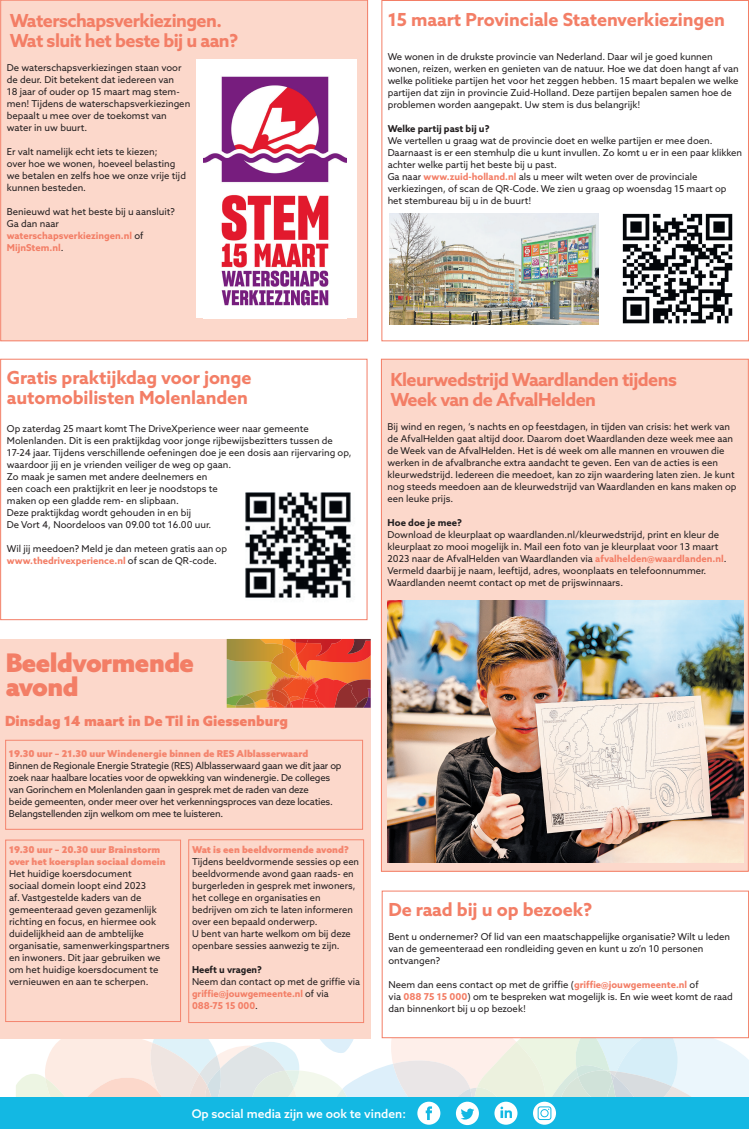
<style>
.page{position:relative;width:749px;height:1129px;background:#fff}
.page>*{position:absolute;margin:0;border:0;box-sizing:border-box;transform-origin:0 0}
.t1{font:900 25.6px/24px "Azo Sans";letter-spacing:-.02em;color:#f37e66}
.t2{font:700 18px/20px "Azo Sans";letter-spacing:-.005em;color:#f37e66}
.t3{font:700 18px/20px "Azo Sans";letter-spacing:-.025em;color:#f37e66}
.t4{font:900 14px "Azo Sans";color:#f37e66}
.t5{font:500 12px "Azo Sans";color:#fff}
.t6{font:9.5px/12px "Azo Sans";color:#231f20}
.t7{font:9.5px/12px "Azo Sans";letter-spacing:-.02em;color:#231f20}
.t8{font:900 9.5px/12px "Azo Sans";color:#f4856e}
.t9{font:700 9.5px "Azo Sans";color:#231f20}
.s1{font-weight:700;color:#f37e66}
</style>
<div class="page">
<div style="left:0;top:639px;width:370px;height:398px;background:#fcd8cb"></div>
<img style="left:347px;top:679px;width:23px;height:9px">
<img style="left:326px;top:677px;width:21px;height:30px">
<img style="left:334px;top:683px;width:23px;height:24px">
<svg style="left:355px;top:688px;width:16px;height:19px"></svg>
<img style="left:326px;top:639px;width:44px;height:32px">
<img style="left:326px;top:639px;width:15px;height:17px">
<img style="left:347px;top:639px;width:23px;height:14px">
<svg style="left:227px;top:639px;width:99px;height:69px;background:#cf823e"></svg>
<div style="left:5px;top:739px;width:358px;height:90px;border:1px solid #f4856e"></div>
<div style="left:5px;top:839px;width:176px;height:182px;border:1px solid #f4856e"></div>
<div style="left:188px;top:839px;width:176px;height:183px;border:1px solid #f4856e"></div>
<div style="left:0;top:1097px;width:748px;height:31px;background:#13b8e3"></div>
<svg style="left:16px;top:957px;width:732px;height:167px"></svg>
<svg style="left:541px;top:1109px;width:6px;height:7px"></svg>
<div style="left:381px;top:359px;width:367px;height:512px;background:#fcd8cb"></div>
<img style="left:387px;top:600px;width:356px;height:262px">
<div style="left:1px;top:0;width:366px;height:341px;background:#fcd8cb"></div>
<div style="left:0;top:0;width:368px;height:341px;border:1px solid #f37e66"></div>
<div style="left:196px;top:60px;width:160px;height:258px;background:#fff"></div>
<img style="left:203px;top:76px;width:144px;height:230px">
<div style="left:381px;top:0;width:367px;height:341px;border:1px solid #f37e66"></div>
<img style="left:389px;top:214px;width:209px;height:110px">
<img style="left:622px;top:213px;width:111px;height:111px">
<div style="left:0;top:358px;width:367px;height:262px;border:1px solid #f37e66"></div>
<img style="left:245px;top:492px;width:106px;height:106px">
<div style="left:382px;top:890px;width:366px;height:147px;background:#fff"></div>
<h2 class="t3" style="left:10px;top:10px;width:230px">Waterschapsverkiezingen.<br>Wat sluit het beste bij u aan?</h2>
<p class="t6" style="left:7px;top:61px;width:185px">De waterschapsverkiezingen staan voor de deur. Dit betekent dat iedereen van<br>18 jaar of ouder op 15 maart mag stem&shy;men! Tijdens de waterschapsverkiezingen bepaalt u mee over de toekomst van water in uw buurt.</p>
<p class="t6" style="left:7px;top:145px;width:180px">Er valt namelijk echt iets te kiezen;<br>over hoe we wonen, hoeveel belasting we betalen en zelfs hoe we onze vrije tijd kunnen besteden.</p>
<p class="t6" style="left:7px;top:205px;width:169px">Benieuwd wat het beste bij u aansluit?<br>Ga dan naar <span class="s1">waterschapsverkiezingen.nl</span> of<br><span class="s1">MijnStem.nl</span>.</p>
<h2 class="t2" style="left:387px;top:9px;width:339px">15 maart Provinciale Statenverkiezingen</h2>
<p class="t6" style="left:387px;top:50px;width:352px">We wonen in de drukste provincie van Nederland. Daar wil je goed kunnen wonen, reizen, werken en genieten van de natuur. Hoe we dat doen hangt af van welke politieke partijen het voor het zeggen hebben. 15 maart bepalen we welke partijen dat zijn in provincie Zuid-Holland. Deze partijen bepalen samen hoe de problemen worden aangepakt. Uw stem is dus belangrijk!</p>
<p class="t9" style="left:387px;top:122px;width:103px">Welke partij past bij u?</p>
<p class="t6" style="left:387px;top:134px;width:356px">We vertellen u graag wat de provincie doet en welke partijen er mee doen.<br>Daarnaast is er een stemhulp die u kunt invullen. Zo komt u er in een paar klikken achter welke partij het beste bij u past.<br>Ga naar <span class="s1">www.zuid-holland.nl</span> als u meer wilt weten over de provinciale verkiezingen, of scan de QR-Code. We zien u graag op woensdag 15 maart op het stembureau bij u in de buurt!</p>
<h2 class="t2" style="left:7px;top:367px;width:246px">Gratis praktijkdag voor jonge automobilisten Molenlanden</h2>
<p class="t6" style="left:7px;top:422px;width:346px">Op zaterdag 25 maart komt The DriveXperience weer naar gemeente Molenlanden. Dit is een praktijkdag voor jonge rijbewijsbezitters tussen de 17-24 jaar. Tijdens verschillende oefeningen doe je een dosis aan rijervaring op, waardoor jij en je vrienden veiliger de weg op gaan.<br>Zo maak je samen met andere deelnemers en<br>een coach een praktijkrit en leer je noodstops te<br>maken op een gladde rem- en slipbaan.<br>Deze praktijkdag wordt gehouden in en bij<br>De Vort 4, Noordeloos van 09.00 tot 16.00 uur.</p>
<p class="t6" style="left:7px;top:542px;width:221px">Wil jij meedoen? Meld je dan meteen gratis aan op <span class="s1">www.thedrivexperience.nl</span> of scan de QR-code.</p>
<h1 class="t1" style="left:6px;top:650px;width:190px">Beeldvormende avond</h1>
<h3 class="t4" style="left:5px;top:711px;width:284px">Dinsdag 14 maart in De Til in Giessenburg</h3>
<p class="t8" style="left:9px;top:746px;width:301px">19.30 uur – 21.30 uur Windenergie binnen de RES Alblasserwaard</p>
<p class="t7" style="left:9px;top:758px;width:334px">Binnen de Regionale Energie Strategie (RES) Alblasserwaard gaan we dit jaar op zoek naar haalbare locaties voor de opwekking van windenergie. De colleges van Gorinchem en Molenlanden gaan in gesprek met de raden van deze<br>beide gemeenten, onder meer over het verkenningsproces van deze locaties.<br>Belangstellenden zijn welkom om mee te luisteren.</p>
<p class="t8" style="left:9px;top:842px;width:158px">19.30 uur – 20.30 uur Brainstorm over het koersplan sociaal domein</p>
<p class="t6" style="left:9px;top:866px;width:162px">Het huidige koersdocument<br>sociaal domein loopt eind 2023<br>af. Vastgestelde kaders van de gemeenteraad geven gezamenlijk richting en focus, en hiermee ook duidelijkheid aan de ambtelijke organisatie, samenwerkingspartners en inwoners. Dit jaar gebruiken we om het huidige koersdocument te vernieuwen en aan te scherpen.</p>
<p class="t8" style="left:192px;top:842px;width:158px">Wat is een beeldvormende avond?</p>
<p class="t6" style="left:192px;top:854px;width:168px">Tijdens beeldvormende sessies op een beeldvormende avond gaan raads- en burgerleden in gesprek met inwoners, het college en organisaties en bedrijven om zich te laten informeren over een bepaald onderwerp.<br>U bent van harte welkom om bij deze openbare sessies aanwezig te zijn.</p>
<p class="t9" style="left:192px;top:962px;width:71px">Heeft u vragen?</p>
<p class="t6" style="left:192px;top:974px;width:169px">Neem dan contact op met de griffie via <span class="s1">griffie@jouwgemeente.nl</span> of via<br><span class="s1">088-75 15 000</span>.</p>
<h2 class="t3" style="left:390px;top:369px;width:288px">Kleurwedstrijd Waardlanden tijdens<br>Week van de AfvalHelden</h2>
<p class="t6" style="left:387px;top:420px;width:350px">Bij wind en regen, ‘s nachts en op feestdagen, in tijden van crisis: het werk van de AfvalHelden gaat altijd door. Daarom doet Waardlanden deze week mee aan de Week van de AfvalHelden. Het is dé week om alle mannen en vrouwen die werken in de afvalbranche extra aandacht te geven. Een van de acties is een kleurwedstrijd. Iedereen die meedoet, kan zo zijn waardering laten zien. Je kunt nog steeds meedoen aan de kleurwedstrijd van Waardlanden en kans maken op een leuke prijs.</p>
<p class="t9" style="left:387px;top:516px;width:76px">Hoe doe je mee?</p>
<p class="t6" style="left:387px;top:528px;width:340px">Download de kleurplaat op waardlanden.nl/kleurwedstrijd, print en kleur de kleurplaat zo mooi mogelijk in. Mail een foto van je kleurplaat voor 13 maart 2023 naar de AfvalHelden van Waardlanden via <span class="s1">afvalhelden@waardlanden.nl</span>.<br>Vermeld daarbij je naam, leeftijd, adres, woonplaats en telefoonnummer.<br>Waardlanden neemt contact op met de prijswinnaars.</p>
<h2 class="t2" style="left:388px;top:899px;width:205px">De raad bij u op bezoek?</h2>
<p class="t6" style="left:388px;top:930px;width:343px">Bent u ondernemer? Of lid van een maatschappelijke organisatie? Wilt u leden van de gemeenteraad een rondleiding geven en kunt u zo’n 10 personen ontvangen?</p>
<p class="t6" style="left:388px;top:978px;width:346px">Neem dan eens contact op met de griffie (<span class="s1">griffie@jouwgemeente.nl</span> of<br>via <span class="s1">088 75 15 000</span>) om te bespreken wat mogelijk is. En wie weet komt de raad dan binnenkort bij u op bezoek!</p>
<p class="t5" style="left:192px;top:1105px;width:216px">Op social media zijn we ook te vinden:</p>
</div>
